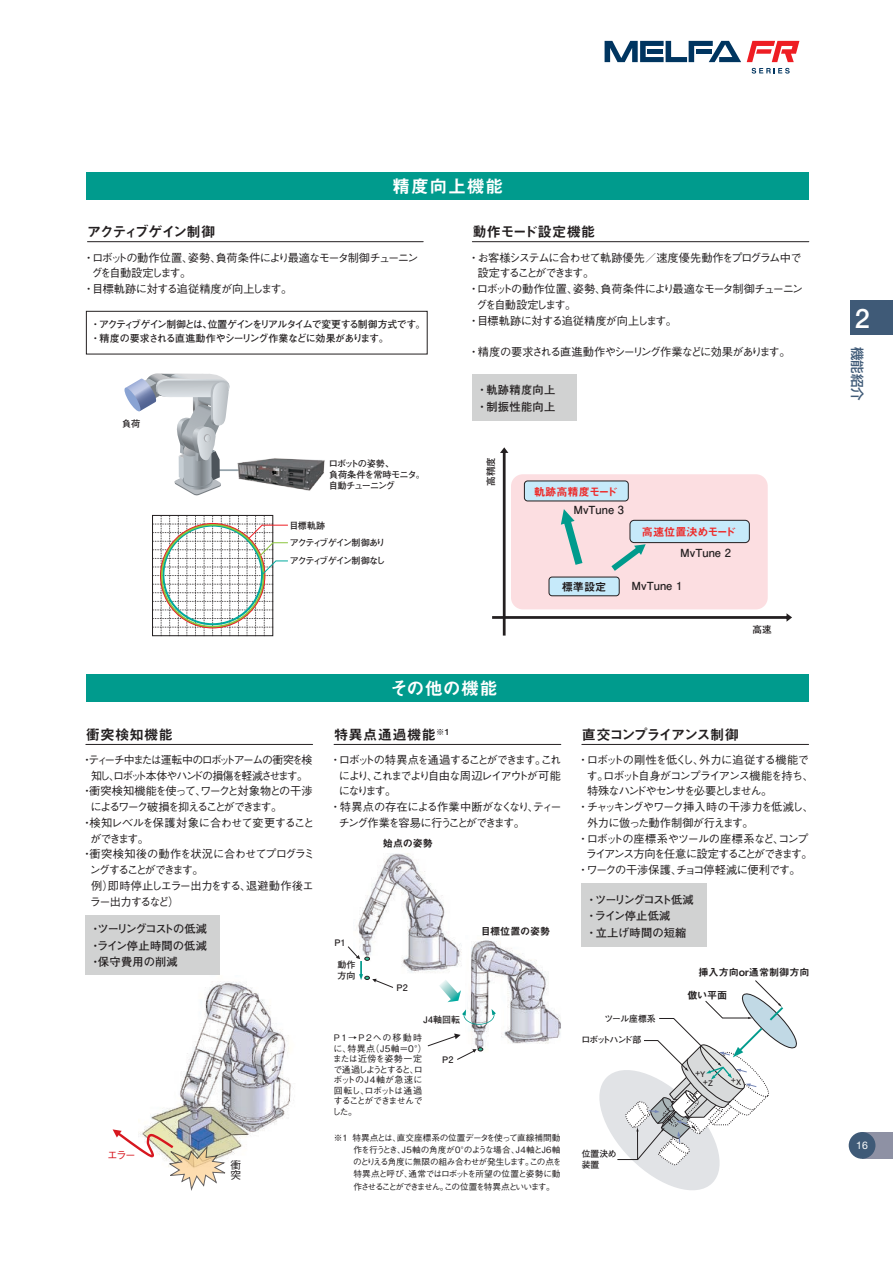
<style>
.page{position:relative;width:893px;height:1263px;background:#fff}
.page>*{position:absolute;margin:0;border:0;box-sizing:border-box;transform-origin:0 0}
.t1{font:500 27px "Helvetica Neue LT Pro";color:#fff}
.t2{font:18px "Midashi Go Pr 6 N MB31";letter-spacing:.03em;color:#fff}
.t3{font:14.25px "Midashi Go Pro MB31";letter-spacing:.025em;color:#231f20}
.t4{font:14.25px "Midashi Go Pro MB31";letter-spacing:-.1em;color:#231f20}
.t5{font:14.25px "Midashi Go Pr 6 N MB31";letter-spacing:-.09em;color:#231f20}
.t6{font:14.25px "Midashi Go Pr 6 N MB31";letter-spacing:.015em;color:#231f20}
.t7{font:500 13.5px "Shin Go Pr 5";color:#3f5a77}
.t8{font:500 11.25px "Gothic BBB Pro";letter-spacing:-.105em;color:#231f20}
.t9{font:500 11.25px "Gothic BBB Pro";letter-spacing:-.05em;color:#231f20}
.t10{font:500 11.25px "Gothic BBB Pro";letter-spacing:-.07em;color:#231f20}
.t11{font:500 11.25px "Gothic BBB Pro";letter-spacing:-.145em;color:#231f20}
.t12{font:500 11.25px "Gothic BBB Pro";letter-spacing:-.075em;color:#231f20}
.t13{font:700 11.25px/16.5px "Futo Go B101 Pro";letter-spacing:.005em;color:#231f20;text-align:justify}
.t14{font:700 11.25px/16.5px "Futo Go B101 Pro";letter-spacing:-.045em;color:#231f20}
.t15{font:500 11.25px "Gothic BBB Pro";letter-spacing:-.19em;color:#231f20}
.t16{font:500 11.25px "Gothic BBB Pro";letter-spacing:-.13em;color:#231f20}
.t17{font:500 11.25px "Gothic BBB Pro";letter-spacing:-.16em;color:#231f20}
.t18{font:500 11.25px "Gothic BBB Pro";letter-spacing:-.15em;color:#231f20}
.t19{font:500 11.25px "Gothic BBB Pro";letter-spacing:-.14em;color:#231f20}
.t20{font:500 11.25px "Gothic BBB Pro";letter-spacing:-.055em;color:#231f20}
.t21{font:500 11.25px "Gothic BBB Pro";letter-spacing:-.04em;color:#231f20}
.t22{font:500 11.25px "Gothic BBB Pro";letter-spacing:-.035em;color:#231f20}
.t23{font:500 11.25px "Gothic BBB Pro";letter-spacing:-.06em;color:#231f20}
.t24{font:500 11.25px "Gothic BBB Pro";letter-spacing:-.18em;color:#231f20}
.t25{font:500 11.25px "Gothic BBB Pro";letter-spacing:-.185em;color:#231f20}
.t26{font:500 11.25px "Gothic BBB Pro";letter-spacing:-.165em;color:#231f20}
.t27{font:700 11.25px/16.5px "Futo Go B101 Pro";letter-spacing:.025em;color:#231f20}
.t28{font:700 11.1px "Futo Go B101 Pro";color:#231f20}
.t29{font:11.1px "Midashi Go Pro MB31";color:#ee2a29}
.t30{font:11.1px "Midashi Go Pro MB31";color:#231f20}
.t31{font:500 10.8px "Gothic BBB Pro";color:#d7171f}
.t32{font:500 10.8px/10.8px "Gothic BBB Pro";color:#231f20}
.t33{font:10.5px "Helvetica Neue LT Std";color:#fff}
.t34{font:10.2px "Midashi Go Pro MB31";color:#231f20}
.t35{font:700 10.05px/14.2px "Futo Go B101 Pro";letter-spacing:-.08em;color:#231f20}
.t36{font:700 9.6px "Futo Go B101 Pro";color:#231f20}
.t37{font:700 9.15px/10.9px "Futo Go B101 Pro";letter-spacing:-.075em;color:#231f20}
.t38{font:500 9px/10.5px "Gothic BBB Pro";letter-spacing:-.065em;color:#231f20}
.t39{font:700 9px/17.4px "Futo Go B101 Pro";letter-spacing:-.1em;color:#231f20}
.t40{font:700 9px/10.8px "Futo Go B101 Pro";letter-spacing:-.07em;color:#231f20}
.t41{font:700 9px "Futo Go B101 Pro";letter-spacing:-.13em;color:#231f20}
.t42{font:700 8.85px/10.6px "Futo Go B101 Pro";letter-spacing:-.075em;color:#231f20}
.t43{font:700 8.85px "Futo Go B101 Pro";letter-spacing:-.155em;color:#231f20}
.t44{font:500 8.7px/12.1px "Gothic BBB Pro";letter-spacing:-.115em;color:#231f20;text-align:justify}
.t45{font:700 7.65px/8.6px "Futo Go B101 Pro";color:#231f20}
</style>
<div class="page">
<div style="left:472px;top:374px;width:105px;height:47px;background:#d1d2d2"></div>
<hr style="left:472px;top:241px;width:337px;height:1px;background:#231f20">
<svg style="left:492px;top:447px;width:300px;height:188px"></svg>
<div style="left:86px;top:311px;width:341px;height:43px;border:1px solid #231f20"></div>
<hr style="left:87px;top:241px;width:336px;height:1px;background:#231f20">
<svg style="left:153px;top:515px;width:135px;height:121px"></svg>
<div style="left:86px;top:172px;width:722px;height:28px;background:#009b8d"></div>
<svg style="left:124px;top:373px;width:106px;height:123px"></svg>
<hr style="left:582px;top:744px;width:227px;height:1px;background:#231f20">
<div style="left:581px;top:884px;width:126px;height:63px;background:#d1d2d2"></div>
<img style="left:356px;top:853px;width:106px;height:120px">
<img style="left:470px;top:940px;width:91px;height:111px">
<hr style="left:334px;top:744px;width:227px;height:1px;background:#231f20">
<hr style="left:86px;top:744px;width:227px;height:1px;background:#231f20">
<svg style="left:462px;top:1009px;width:34px;height:18px"></svg>
<svg style="left:439px;top:980px;width:22px;height:22px"></svg>
<svg style="left:427px;top:1033px;width:56px;height:27px"></svg>
<svg style="left:348px;top:946px;width:45px;height:42px"></svg>
<div style="left:86px;top:674px;width:722px;height:28px;background:#009b8d"></div>
<svg style="left:599px;top:980px;width:198px;height:210px"></svg>
<img style="left:221px;top:423px;width:104px;height:96px">
<img style="left:145px;top:981px;width:146px;height:175px">
<img style="left:113px;top:1129px;width:112px;height:61px">
<div style="left:86px;top:915px;width:134px;height:59px;background:#d1d2d2"></div>
<div style="left:850px;top:301px;width:43px;height:34px;background:#3f5a77"></div>
<div style="left:862px;top:1132px;width:31px;height:27px;background:#8e91a4"></div>
<div style="left:849px;top:1132px;width:26px;height:27px;background:#3f5a77;border-radius:50%"></div>
<svg style="left:605px;top:41px;width:136px;height:21px"></svg>
<div style="left:696px;top:49px;width:16px;height:5px;background:#003560"></div>
<svg style="left:747px;top:41px;width:52px;height:21px"></svg>
<svg style="left:752px;top:68px;width:38px;height:6px"></svg>
<h2 class="t2" style="left:392px;top:172px;width:113px">精度向上機能</h2>
<p class="t5" style="left:87px;top:220px;width:130px">アクティブゲイン制御</p>
<p class="t8" style="left:83px;top:248px;width:337px">・ロボットの動作位置、姿勢、負荷条件により最適なモータ制御チューニン</p>
<p class="t24" style="left:91px;top:264px;width:102px">グを自動設定します。</p>
<p class="t9" style="left:83px;top:280px;width:211px">・目標軌跡に対する追従精度が向上します。</p>
<p class="t35" style="left:91px;top:316px;width:336px">・アクティブゲイン制御とは、位置ゲインをリアルタイムで変更する制御方式です。・精度の要求される直進動作やシーリング作業などに効果があります。</p>
<p class="t37" style="left:122px;top:417px;width:20px">負荷</p>
<p class="t37" style="left:329px;top:457px;width:98px">ロボットの姿勢、<br>負荷条件を常時モニタ。自動チューニング</p>
<p class="t39" style="left:289px;top:515px;width:97px">目標軌跡<br>アクティブゲイン制御あり</p>
<p class="t41" style="left:290px;top:554px;width:97px">アクティブゲイン制御なし</p>
<p class="t6" style="left:472px;top:220px;width:125px">動作モード設定機能</p>
<p class="t12" style="left:468px;top:248px;width:335px">・お客様システムに合わせて軌跡優先／速度優先動作をプログラム中で</p>
<p class="t15" style="left:478px;top:264px;width:118px">設定することができます。</p>
<p class="t8" style="left:468px;top:280px;width:337px">・ロボットの動作位置、姿勢、負荷条件により最適なモータ制御チューニン</p>
<p class="t24" style="left:476px;top:296px;width:102px">グを自動設定します。</p>
<p class="t9" style="left:468px;top:311px;width:211px">・目標軌跡に対する追従精度が向上します。</p>
<p class="t8" style="left:468px;top:343px;width:324px">・精度の要求される直進動作やシーリング作業などに効果があります。</p>
<p class="t27" style="left:476px;top:380px;width:80px">・軌跡精度向上・制振性能向上</p>
<p class="t36" style="left:483px;top:486px;width:30px;rotate:-90deg">高精度</p>
<p class="t29" style="left:534px;top:483px;width:85px">軌跡高精度モード</p>
<p class="t28" style="left:573px;top:500px;width:52px">MvTune 3</p>
<p class="t29" style="left:642px;top:523px;width:95px">高速位置決めモード</p>
<p class="t28" style="left:680px;top:544px;width:52px">MvTune 2</p>
<p class="t30" style="left:562px;top:578px;width:46px">標準設定</p>
<p class="t28" style="left:632px;top:576px;width:52px">MvTune 1</p>
<p class="t36" style="left:752px;top:622px;width:21px">高速</p>
<h2 class="t2" style="left:390px;top:674px;width:109px">その他の機能</h2>
<p class="t3" style="left:86px;top:723px;width:89px">衝突検知機能</p>
<p class="t11" style="left:81px;top:751px;width:232px">・ティーチ中または運転中のロボットアームの衝突を検</p>
<p class="t17" style="left:91px;top:766px;width:218px">知し、ロボット本体やハンドの損傷を軽減させます。</p>
<p class="t8" style="left:81px;top:782px;width:233px">・衝突検知機能を使って、ワークと対象物との干渉</p>
<p class="t25" style="left:91px;top:798px;width:193px">によるワーク破損を抑えることができます。</p>
<p class="t21" style="left:81px;top:814px;width:234px">・検知レベルを保護対象に合わせて変更すること</p>
<p class="t8" style="left:90px;top:829px;width:61px">ができます。</p>
<p class="t22" style="left:81px;top:845px;width:235px">・衝突検知後の動作を状況に合わせてプログラミ</p>
<p class="t15" style="left:90px;top:861px;width:115px">ングすることができます。</p>
<p class="t23" style="left:91px;top:877px;width:224px">例）即時停止しエラー出力をする、退避動作後エ</p>
<p class="t11" style="left:90px;top:892px;width:91px">ラー出力するなど）</p>
<p class="t13" style="left:90px;top:919px;width:119px">・ツーリングコストの低減・ライン停止時間の低減・保守費用の削減</p>
<p class="t3" style="left:334px;top:723px;width:117px">特異点通過機能<sup>※1</sup></p>
<p class="t16" style="left:330px;top:751px;width:233px">・ロボットの特異点を通過することができます。これ</p>
<p class="t19" style="left:339px;top:766px;width:224px">により、これまでより自由な周辺レイアウトが可能</p>
<p class="t8" style="left:339px;top:782px;width:59px">になります。</p>
<p class="t20" style="left:330px;top:798px;width:234px">・特異点の存在による作業中断がなくなり、ティー</p>
<p class="t26" style="left:338px;top:814px;width:188px">チング作業を容易に行うことができます。</p>
<p class="t34" style="left:383px;top:835px;width:52px">始点の姿勢</p>
<p class="t40" style="left:334px;top:936px;width:13px">P1</p>
<p class="t40" style="left:338px;top:958px;width:19px">動作方向</p>
<p class="t40" style="left:396px;top:981px;width:13px">P2</p>
<p class="t34" style="left:481px;top:922px;width:71px">目標位置の姿勢</p>
<p class="t4" style="left:582px;top:723px;width:159px">直交コンプライアンス制御</p>
<p class="t10" style="left:577px;top:751px;width:233px">・ロボットの剛性を低くし、外力に追従する機能で</p>
<p class="t8" style="left:586px;top:766px;width:229px">す。ロボット自身がコンプライアンス機能を持ち、</p>
<p class="t8" style="left:587px;top:782px;width:187px">特殊なハンドやセンサを必要としません。</p>
<p class="t8" style="left:577px;top:798px;width:238px">・チャッキングやワーク挿入時の干渉力を低減し、</p>
<p class="t10" style="left:587px;top:814px;width:168px">外力に倣った動作制御が行えます。</p>
<p class="t8" style="left:577px;top:829px;width:232px">・ロボットの座標系やツールの座標系など、コンプ</p>
<p class="t18" style="left:586px;top:845px;width:228px">ライアンス方向を任意に設定することができます。</p>
<p class="t9" style="left:577px;top:861px;width:225px">・ワークの干渉保護、チョコ停軽減に便利です。</p>
<p class="t14" style="left:586px;top:890px;width:110px">・ツーリングコスト低減・ライン停止低減<br>・立上げ時間の短縮</p>
<p class="t34" style="left:698px;top:964px;width:113px">挿入方向or通常制御方向</p>
<p class="t34" style="left:687px;top:986px;width:41px">倣い平面</p>
<p class="t40" style="left:423px;top:1013px;width:38px">J4軸回転</p>
<p class="t38" style="left:332px;top:1031px;width:96px">P1→P2への移動時に、特異点（Ｊ５軸＝０°）または近傍を姿勢一定で通過しようとすると、ロボットのＪ４軸が急速に回転し、ロボットは通過することができませんでした。</p>
<p class="t40" style="left:442px;top:1053px;width:13px">P2</p>
<p class="t42" style="left:604px;top:1012px;width:53px">ツール座標系</p>
<p class="t43" style="left:582px;top:1033px;width:61px">ロボットハンド部</p>
<p class="t45" style="left:703px;top:1068px;width:11px;text-indent:-8px">+Y +Z</p>
<p class="t45" style="left:731px;top:1076px;width:12px">+X</p>
<p class="t31" style="left:107px;top:1146px;width:30px">エラー</p>
<p class="t32" style="left:231px;top:1158px;width:12px">衝突</p>
<p class="t44" style="left:353px;top:1130px;width:210px;text-indent:-19px">※1 特異点とは、直交座標系の位置データを使って直線補間動作を行うとき、Ｊ５軸の角度が０°のような場合、Ｊ４軸とＪ６軸のとりえる角度に無限の組み合わせが発生します。この点を特異点と呼び、通常ではロボットを所望の位置と姿勢に動作させることができません。この位置を特異点といいます。</p>
<p class="t42" style="left:582px;top:1147px;width:37px">位置決め装置</p>
<h1 class="t1" style="left:855px;top:302px;width:17px">2</h1>
<p class="t7" style="left:868px;top:347px;width:55px;rotate:90deg">機能紹介</p>
<p class="t33" style="left:856px;top:1139px;width:13px">16</p>
</div>
